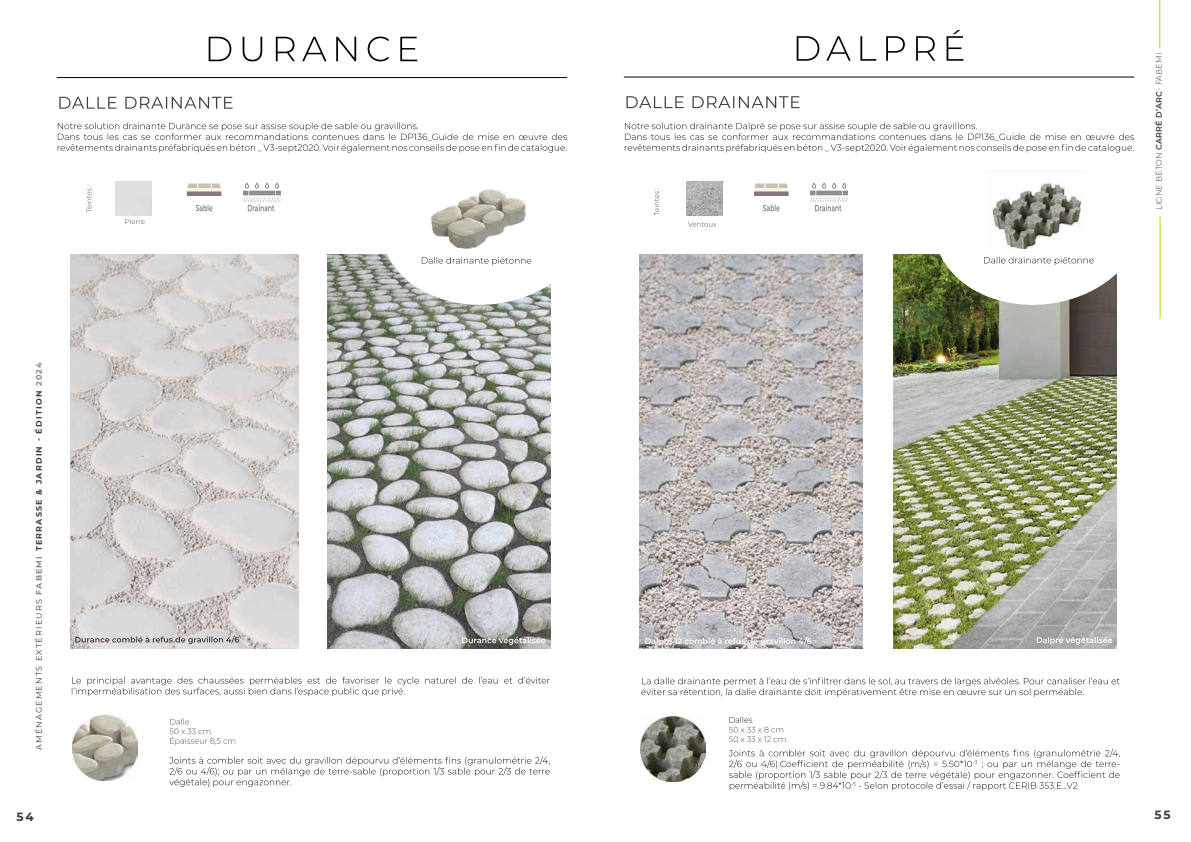
<style>
.page{position:relative;width:1191px;height:842px;background:#fff}
.page>*{position:absolute;margin:0;border:0;box-sizing:border-box;transform-origin:0 0}
.t1{font:700 12px "Montserrat";color:#3c3c3b}
.t2{font:700 8px "Montserrat";letter-spacing:.15em;color:#3c3c3b}
.t3{font:300 8px "Montserrat";letter-spacing:.02em;color:#3c3c3b}
.s1{font-weight:400}
.s2{color:#878787}
.s3{font-weight:600}
</style>
<div class="page">
<hr style="left:1159px;top:0;width:1px;height:48px;background:#c8d300">
<hr style="left:1159px;top:216px;width:1px;height:103px;background:#c8d300">
<img style="left:893px;top:311px;width:223px;height:338px">
<img style="left:328px;top:311px;width:222px;height:338px">
<svg style="left:796px;top:30px;width:167px;height:31px"></svg>
<svg style="left:626px;top:96px;width:173px;height:12px"></svg>
<hr style="left:624px;top:77px;width:510px;height:1px;background:#000">
<svg style="left:209px;top:37px;width:208px;height:24px"></svg>
<svg style="left:59px;top:97px;width:173px;height:12px"></svg>
<hr style="left:57px;top:77px;width:510px;height:1px;background:#000">
<img style="left:639px;top:311px;width:223px;height:338px">
<svg style="left:169px;top:756px;width:380px;height:31px"></svg>
<img style="left:73px;top:715px;width:65px;height:65px">
<svg style="left:728px;top:749px;width:391px;height:41px"></svg>
<img style="left:641px;top:716px;width:64px;height:65px">
<img style="left:71px;top:311px;width:228px;height:338px">
<svg style="left:75px;top:636px;width:164px;height:8px"></svg>
<svg style="left:645px;top:637px;width:166px;height:8px"></svg>
<svg style="left:462px;top:637px;width:83px;height:8px"></svg>
<svg style="left:58px;top:122px;width:509px;height:189px"></svg>
<svg style="left:625px;top:122px;width:509px;height:189px"></svg>
<svg style="left:1036px;top:637px;width:76px;height:8px"></svg>
<svg style="left:72px;top:677px;width:478px;height:19px"></svg>
<svg style="left:641px;top:677px;width:478px;height:20px"></svg>
<svg style="left:169px;top:719px;width:66px;height:26px"></svg>
<svg style="left:729px;top:717px;width:56px;height:25px"></svg>
<p class="t2" style="left:33px;top:750px;width:389px;rotate:-90deg"><span class="s1">AMÉNAGEMENTS EXTÉRIEURS</span> <span class="s2">FABEMI</span> TERRASSE &amp; JARDIN - ÉDITION <span class="s2">2024</span></p>
<h1 class="t1" style="left:16px;top:808px;width:19px">54</h1>
<p class="t3" style="left:1153px;top:210px;width:159px;rotate:-90deg">LIGNE BÉTON <span class="s3">CARRÉ D’ARC</span>- FABEMI</p>
<h1 class="t1" style="left:1154px;top:806px;width:18px">55</h1>
</div>
